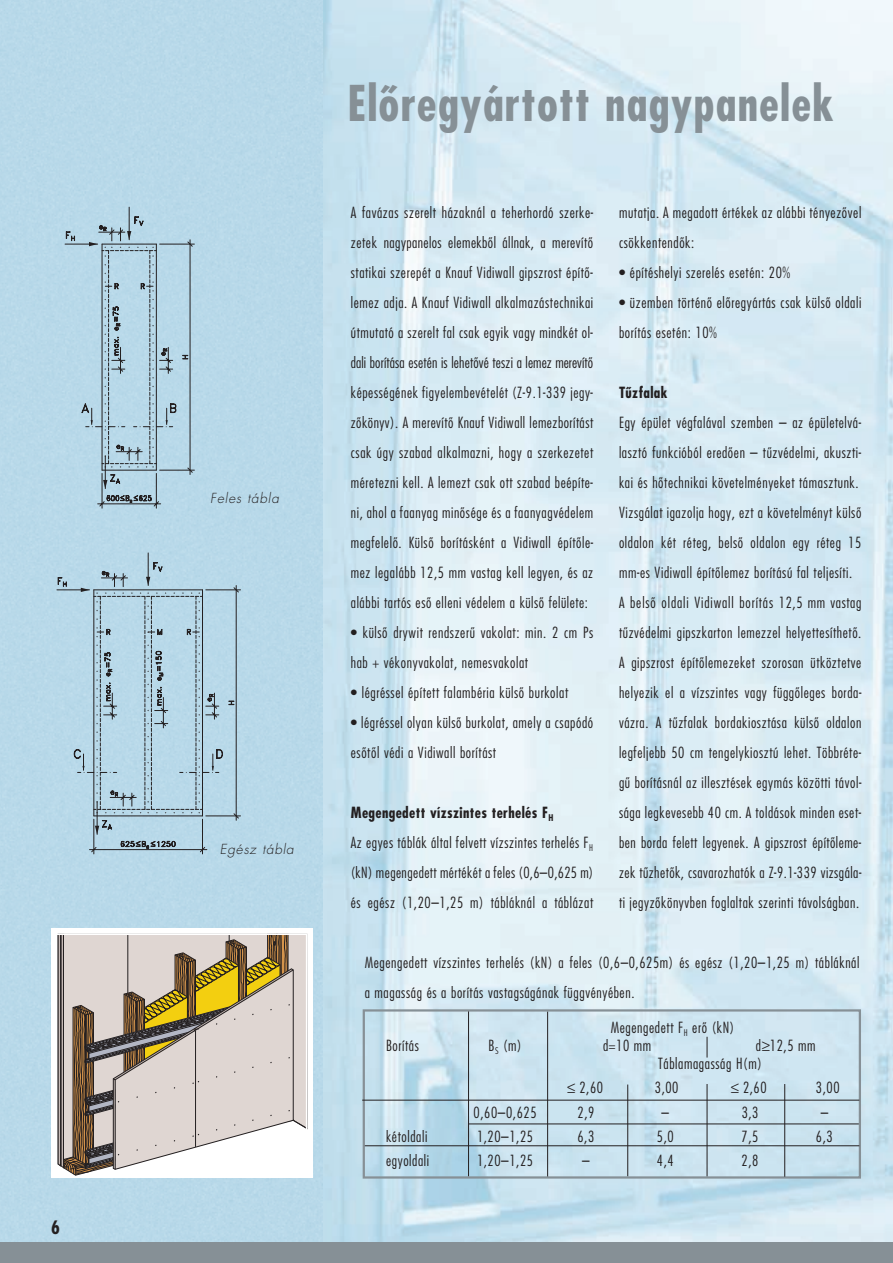
<style>
.page{position:relative;width:893px;height:1263px;background:#fff}
.page>*{position:absolute;margin:0;border:0;box-sizing:border-box;transform-origin:0 0}
.t1{font:48px "Futura Condensed Bold H";letter-spacing:.025em;color:#869096}
.t2{font:18px "Futura Condensed Bold H";color:#231f20}
.t3{font:15px/30px "Futura Condensed Light H";letter-spacing:.04em;color:#231f20}
.t4{font:15px "Futura Condensed Bold H";letter-spacing:.025em;color:#231f20}
.t5{font:13.5px "Futura Light Oblique H";letter-spacing:.06em;color:#231f20}
</style>
<div class="page">
<img style="left:322px;top:0;width:571px;height:1242px">
<div style="left:0;top:0;width:322px;height:1242px;background:#b8d9e9"></div>
<div style="left:0;top:1242px;width:893px;height:21px;background:#869096"></div>
<hr style="left:102px;top:473px;width:1px;height:35px;background:#231f20">
<hr style="left:156px;top:473px;width:1px;height:35px;background:#231f20">
<svg style="left:98px;top:495px;width:63px;height:11px"></svg>
<hr style="left:160px;top:470px;width:34px;height:1px;background:#231f20">
<hr style="left:65px;top:244px;width:33px;height:1px;background:#231f20">
<svg style="left:66px;top:232px;width:9px;height:9px"></svg>
<hr style="left:129px;top:207px;width:1px;height:33px;background:#231f20">
<hr style="left:160px;top:244px;width:34px;height:1px;background:#231f20">
<svg style="left:82px;top:217px;width:110px;height:272px;background:#accad9"></svg>
<div style="left:363px;top:1009px;width:498px;height:169px;border:2px solid #869096"></div>
<hr style="left:468px;top:1011px;width:1px;height:165px;background:#231f20">
<hr style="left:547px;top:1012px;width:1px;height:164px;background:#231f20">
<hr style="left:365px;top:1145px;width:494px;height:1px;background:#231f20">
<hr style="left:362px;top:1100px;width:497px;height:1px;background:#231f20">
<hr style="left:627px;top:1084px;width:1px;height:92px;background:#231f20">
<hr style="left:469px;top:1123px;width:390px;height:1px;background:#231f20">
<hr style="left:707px;top:1084px;width:1px;height:92px;background:#231f20">
<hr style="left:784px;top:1084px;width:1px;height:93px;background:#231f20">
<svg style="left:707px;top:1037px;width:1px;height:20px"></svg>
<div style="left:51px;top:929px;width:262px;height:249px;background:#fff"></div>
<svg style="left:57px;top:933px;width:251px;height:243px;background:#c5baab"></svg>
<hr style="left:57px;top:589px;width:32px;height:1px;background:#231f20">
<svg style="left:58px;top:577px;width:9px;height:10px"></svg>
<hr style="left:202px;top:819px;width:1px;height:35px;background:#231f20">
<hr style="left:94px;top:819px;width:1px;height:35px;background:#231f20">
<hr style="left:89px;top:849px;width:118px;height:1px;background:#231f20">
<svg style="left:91px;top:841px;width:114px;height:11px"></svg>
<hr style="left:94px;top:590px;width:1px;height:226px;background:#231f20">
<hr style="left:202px;top:590px;width:1px;height:226px;background:#231f20">
<hr style="left:236px;top:585px;width:1px;height:235px;background:#231f20">
<hr style="left:94px;top:816px;width:108px;height:1px;background:#231f20">
<hr style="left:97px;top:802px;width:1px;height:32px;background:#231f20">
<svg style="left:95px;top:820px;width:17px;height:14px"></svg>
<hr style="left:206px;top:816px;width:35px;height:1px;background:#231f20">
<svg style="left:234px;top:813px;width:5px;height:5px"></svg>
<svg style="left:229px;top:701px;width:5px;height:4px"></svg>
<hr style="left:148px;top:553px;width:1px;height:32px;background:#231f20">
<hr style="left:206px;top:590px;width:35px;height:1px;background:#231f20">
<svg style="left:74px;top:562px;width:149px;height:252px;background:#adcbda"></svg>
<svg style="left:234px;top:587px;width:5px;height:5px"></svg>
<p class="t2" style="left:51px;top:1217px;width:10px">6</p>
<p class="t5" style="left:210px;top:490px;width:70px">Feles tábla</p>
<p class="t5" style="left:220px;top:841px;width:76px">Egész tábla</p>
<h1 class="t1" style="left:347px;top:76px;width:488px">Elôregyártott nagypanelek</h1>
<p class="t3" style="left:351px;top:198px;width:244px;text-align:justify">A favázas szerelt házaknál a teherhordó szerke&shy;zetek nagypanelos elemekbôl állnak, a merevítô statikai szerepét a Knauf Vidiwall gipszrost építô&shy;lemez adja. A Knauf Vidiwall alkalmazástechnikai útmutató a szerelt fal csak egyik vagy mindkét ol&shy;dali borítása esetén is lehetôvé teszi a lemez merevítô képességének figyelembevételét (Z-9.1-339 jegy&shy;zôkönyv). A merevítô Knauf Vidiwall lemezborítást csak úgy szabad alkalmazni, hogy a szerkezetet méretezni kell. A lemezt csak ott szabad beépíte&shy;ni, ahol a faanyag minôsége és a faanyagvédelem megfelelô. Külsô borításként a Vidiwall építôle&shy;mez legalább 12,5 mm vastag kell legyen, és az alábbi tartós esô elleni védelem a külsô felülete:</p>
<p class="t3" style="left:351px;top:618px;width:244px">• külsô drywit rendszerû vakolat: min. 2 cm Ps hab + vékonyvakolat, nemesvakolat</p>
<p class="t3" style="left:351px;top:678px;width:219px">• légréssel épített falambéria külsô burkolat</p>
<p class="t3" style="left:351px;top:708px;width:244px">• légréssel olyan külsô burkolat, amely a csapódó esôtôl védi a Vidiwall borítást</p>
<p class="t4" style="left:351px;top:804px;width:204px">Megengedett vízszintes terhelés F<sub>H</sub></p>
<p class="t3" style="left:351px;top:828px;width:244px;text-align:justify">Az egyes táblák által felvett vízszintes terhelés F<sub>H </sub>(kN) megengedett mértékét a feles (0,6–0,625 m) és egész (1,20–1,25 m) tábláknál a táblázat</p>
<p class="t3" style="left:619px;top:198px;width:244px">mutatja. A megadott értékek az alábbi tényezôvel csökkentendôk:</p>
<p class="t3" style="left:619px;top:258px;width:173px">• építéshelyi szerelés esetén: 20%</p>
<p class="t3" style="left:619px;top:288px;width:244px">• üzemben történô elôregyártás csak külsô oldali borítás esetén: 10%</p>
<p class="t4" style="left:619px;top:384px;width:50px">Tûzfalak</p>
<p class="t3" style="left:619px;top:408px;width:244px">Egy épület végfalával szemben – az épületelvá&shy;lasztó funkcióból eredôen – tûzvédelmi, akuszti&shy;kai és hôtechnikai követelményeket támasztunk.<br>Vizsgálat igazolja hogy, ezt a követelményt külsô oldalon két réteg, belsô oldalon egy réteg 15 mm-es Vidiwall építôlemez borítású fal teljesíti.<br>A belsô oldali Vidiwall borítás 12,5 mm vastag tûzvédelmi gipszkarton lemezzel helyettesíthetô.<br>A gipszrost építôlemezeket szorosan ütköztetve helyezik el a vízszintes vagy függôleges borda&shy;vázra. A tûzfalak bordakiosztása külsô oldalon legfeljebb 50 cm tengelykiosztú lehet. Többréte&shy;gû borításnál az illesztések egymás közötti távol&shy;sága legkevesebb 40 cm. A toldások minden eset&shy;ben borda felett legyenek. A gipszrost építôleme&shy;zek tûzhetôk, csavarozhatók a Z-9.1-339 vizsgála&shy;ti jegyzôkönyvben foglaltak szerinti távolságban.</p>
<p class="t3" style="left:365px;top:948px;width:496px">Megengedett vízszintes terhelés (kN) a feles (0,6–0,625m) és egész (1,20–1,25 m) tábláknál a magasság és a borítás vastagságának függvényében.</p>
<p class="t3" style="left:611px;top:1013px;width:125px">Megengedett F<sub>H</sub> erô (kN)</p>
<p class="t3" style="left:386px;top:1031px;width:34px">Borítás</p>
<p class="t3" style="left:488px;top:1031px;width:35px">B<sub>S</sub> (m)</p>
<p class="t3" style="left:603px;top:1031px;width:50px">d=10 mm</p>
<p class="t3" style="left:658px;top:1037px;width:159px;line-height:18px;text-indent:98px">d≥12,5 mm<br>Táblamagasság H(m)</p>
<p class="t3" style="left:567px;top:1073px;width:37px">≤ 2,60</p>
<p class="t3" style="left:655px;top:1073px;width:25px">3,00</p>
<p class="t3" style="left:731px;top:1073px;width:37px">≤ 2,60</p>
<p class="t3" style="left:816px;top:1073px;width:25px">3,00</p>
<p class="t3" style="left:474px;top:1097px;width:64px">0,60–0,625</p>
<p class="t3" style="left:577px;top:1097px;width:18px">2,9</p>
<p class="t3" style="left:662px;top:1097px;width:9px">–</p>
<p class="t3" style="left:742px;top:1097px;width:18px">3,3</p>
<p class="t3" style="left:821px;top:1097px;width:9px">–</p>
<p class="t3" style="left:386px;top:1122px;width:43px">kétoldali</p>
<p class="t3" style="left:477px;top:1122px;width:58px">1,20–1,25</p>
<p class="t3" style="left:577px;top:1122px;width:18px">6,3</p>
<p class="t3" style="left:657px;top:1122px;width:18px">5,0</p>
<p class="t3" style="left:742px;top:1122px;width:18px">7,5</p>
<p class="t3" style="left:816px;top:1122px;width:18px">6,3</p>
<p class="t3" style="left:386px;top:1146px;width:45px">egyoldali</p>
<p class="t3" style="left:477px;top:1146px;width:58px">1,20–1,25</p>
<p class="t3" style="left:582px;top:1146px;width:9px">–</p>
<p class="t3" style="left:657px;top:1146px;width:18px">4,4</p>
<p class="t3" style="left:742px;top:1146px;width:18px">2,8</p>
</div>
